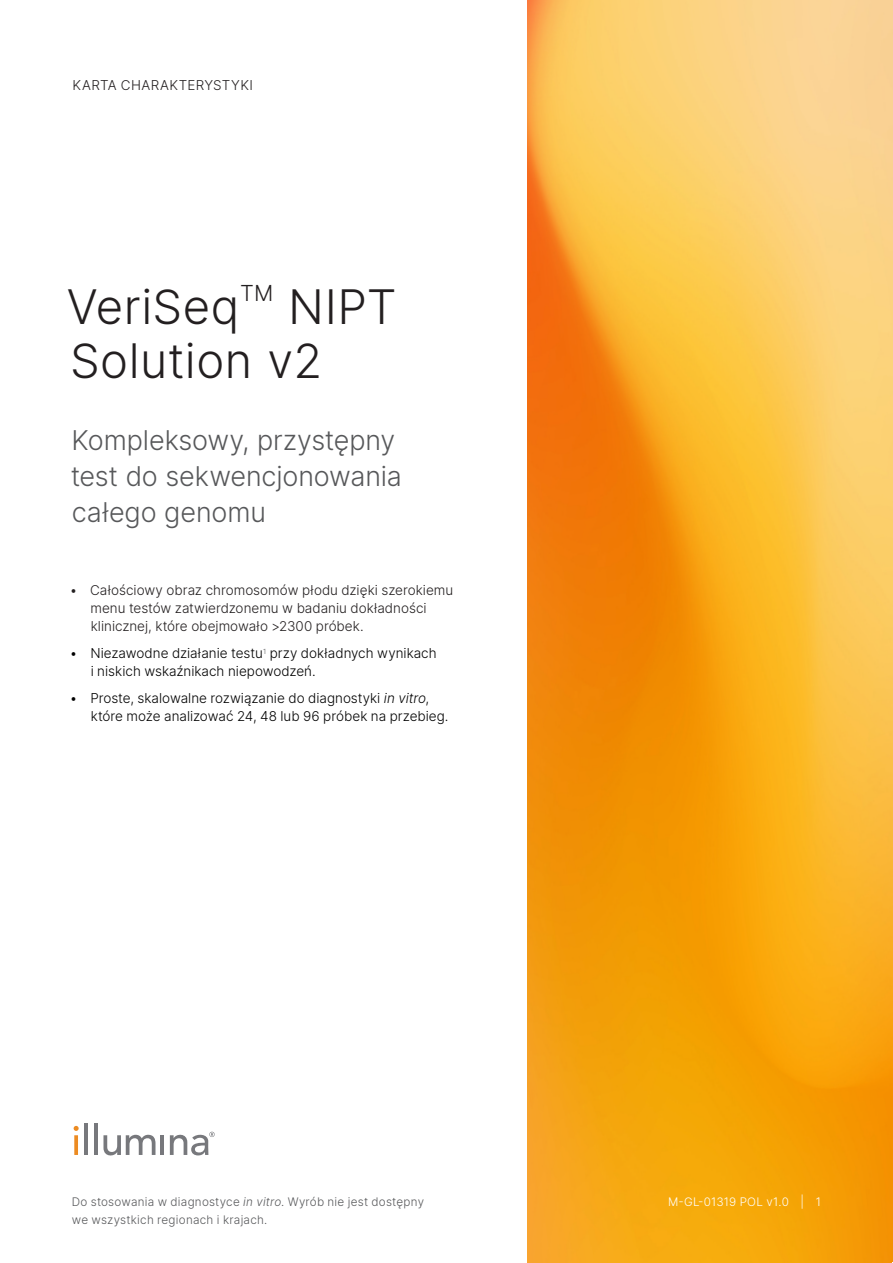
<style>
.page{position:relative;width:893px;height:1263px;background:#fff}
.page>*{position:absolute;margin:0;border:0;box-sizing:border-box;transform-origin:0 0}
.Title{font:300 47.25px/54px "Inter";letter-spacing:.01em;color:#231f20}
.Subtitle{font:300 27px/36px "Inter";letter-spacing:-.005em;color:#57585a}
.Title-2{font:300 21.9px "Inter";color:#231f20}
.t1{font:300 13.5px/18px "Inter";color:#000}
.zz_Document_Type___S{font:300 13.5px/18px "Inter";color:#231f20}
.zz_Document_Type___S-2{font:300 13.5px "Inter";letter-spacing:.035em;color:#231f20}
.zz_For_Research_Only{font:300 11.7px "Inter";letter-spacing:.02em;color:#57585a}
.zz_Pub_Number{font:300 11.7px "Inter";letter-spacing:.02em;color:#fff}
.zz_Master_Footer{font:300 11.7px "Inter";color:#fff}
.s1{font-style:italic}
</style>
<div class="page">
<img style="left:527px;top:0;width:366px;height:1263px">
<svg style="left:74px;top:1135px;width:4px;height:20px"></svg>
<hr style="left:84px;top:1123px;width:4px;height:32px;background:#77787c">
<hr style="left:94px;top:1123px;width:4px;height:32px;background:#77787c">
<svg style="left:103px;top:1135px;width:52px;height:21px"></svg>
<hr style="left:161px;top:1135px;width:3px;height:20px;background:#77787c">
<svg style="left:74px;top:1126px;width:5px;height:5px"></svg>
<svg style="left:170px;top:1132px;width:45px;height:23px"></svg>
<p class="zz_Document_Type___S-2" style="left:73px;top:76px;width:182px">KARTA CHARAKTERYSTYKI</p>
<p class="Title" style="left:67px;top:279px;width:174px">VeriSeq</p>
<p class="Title-2" style="left:240px;top:278px;width:35px">TM</p>
<p class="Title" style="left:70px;top:279px;width:328px;text-indent:218px">NIPT<br>Solution v2</p>
<p class="Subtitle" style="left:71px;top:422px;width:333px">Kompleksowy, przystępny test do sekwencjonowania całego genomu</p>
<p class="zz_Document_Type___S" style="left:90px;top:581px;width:364px;text-indent:-21px">• Całościowy obraz chromosomów płodu dzięki szerokiemu menu testów zatwierdzonemu w badaniu dokładności klinicznej, które obejmowało &gt;2300 próbek.</p>
<p class="t1" style="left:91px;top:644px;width:347px;text-indent:-21px">• Niezawodne działanie testu<sup>1</sup> przy dokładnych wynikach i niskich wskaźnikach niepowodzeń.</p>
<p class="t1" style="left:91px;top:689px;width:359px;text-indent:-21px">• Proste, skalowalne rozwiązanie do diagnostyki <span class="s1">in vitro</span>, które może analizować 24, 48 lub 96 próbek na przebieg.</p>
<p class="zz_For_Research_Only" style="left:72px;top:1193px;width:354px">Do stosowania w diagnostyce <span class="s1">in vitro</span>. Wyrób nie jest dostępny</p>
<p class="zz_Pub_Number" style="left:668px;top:1193px;width:122px">M-GL-01319 POL v1.0</p>
<p class="zz_For_Research_Only" style="left:72px;top:1211px;width:197px">we wszystkich regionach i krajach.</p>
<p class="zz_Master_Footer" style="left:800px;top:1193px;width:22px">| 1</p>
</div>
